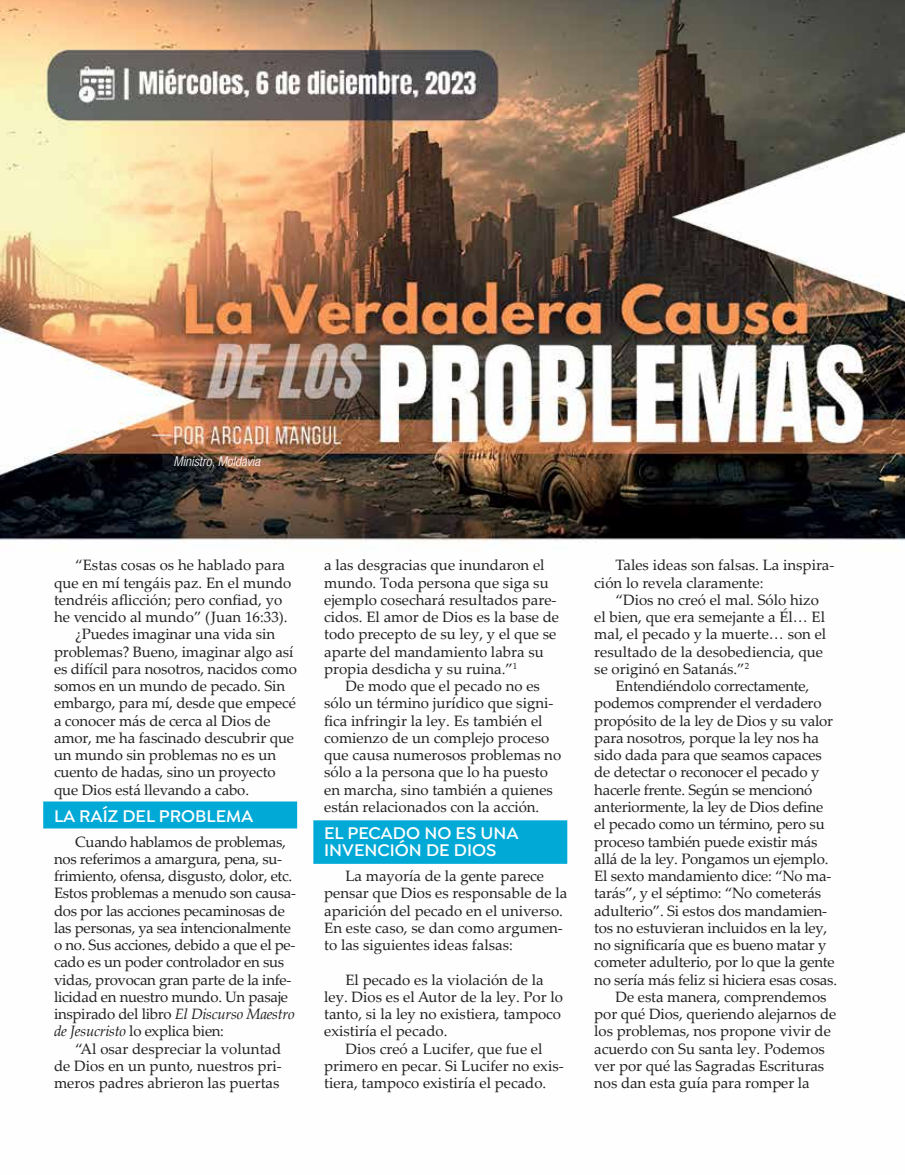
<style>
.page{position:relative;width:905px;height:1175px;background:#fff}
.page>*{position:absolute;margin:0;border:0;box-sizing:border-box;transform-origin:0 0}
.t1{font:600 18px/17.2px "Isidora Sans";color:#fff}
.t2{font:15px/17.2px "Palatino Linotype";letter-spacing:-.005em;color:#221f20}
.t3{font:italic 300 condensed 13.5px "Helvetica Neue LT Std";color:#fff}
.s1{font-style:italic}
</style>
<div class="page">
<img style="left:0;top:0;width:904px;height:864px">
<div style="left:43px;top:801px;width:254px;height:27px;background:#00a9d6"></div>
<div style="left:313px;top:820px;width:254px;height:43px;background:#00a9d6"></div>
<p class="t3" style="left:173px;top:453px;width:88px">Ministro, Moldavia</p>
<p class="t2" style="left:75px;top:556px;width:211px">“Estas cosas os he hablado para</p>
<p class="t2" style="left:54px;top:573px;width:239px">que en mí tengáis paz. En el mundo</p>
<p class="t2" style="left:54px;top:590px;width:230px">tendréis aflicción; pero confiad, yo</p>
<p class="t2" style="left:54px;top:608px;width:235px">he vencido al mundo” (Juan 16:33).</p>
<p class="t2" style="left:75px;top:625px;width:201px">¿Puedes imaginar una vida sin</p>
<p class="t2" style="left:54px;top:642px;width:241px">problemas? Bueno, imaginar algo así</p>
<p class="t2" style="left:54px;top:659px;width:244px">es difícil para nosotros, nacidos como</p>
<p class="t2" style="left:54px;top:677px;width:233px">somos en un mundo de pecado. Sin</p>
<p class="t2" style="left:54px;top:694px;width:243px">embargo, para mí, desde que empecé</p>
<p class="t2" style="left:54px;top:711px;width:218px">a conocer más de cerca al Dios de</p>
<p class="t2" style="left:54px;top:728px;width:241px">amor, me ha fascinado descubrir que</p>
<p class="t2" style="left:54px;top:746px;width:223px">un mundo sin problemas no es un</p>
<p class="t2" style="left:54px;top:763px;width:223px">cuento de hadas, sino un proyecto</p>
<p class="t2" style="left:54px;top:780px;width:196px">que Dios está llevando a cabo.</p>
<p class="t1" style="left:54px;top:807px;width:201px">LA RAÍZ DEL PROBLEMA</p>
<p class="t2" style="left:54px;top:832px;width:243px;text-indent:21px">Cuando hablamos de problemas, nos referimos a amargura, pena, su&shy;frimiento, ofensa, disgusto, dolor, etc.<br>Estos problemas a menudo son causa&shy;dos por las acciones pecaminosas de las personas, ya sea intencionalmente o no. Sus acciones, debido a que el pe&shy;cado es un poder controlador en sus vidas, provocan gran parte de la infe&shy;licidad en nuestro mundo. Un pasaje inspirado del libro <span class="s1">El Discurso Maestro de Jesucristo</span> lo explica bien:</p>
<p class="t2" style="left:54px;top:1039px;width:229px;text-align:justify;text-indent:21px">“Al osar despreciar la voluntad de Dios en un punto, nuestros pri&shy;meros padres abrieron las puertas</p>
<p class="t2" style="left:324px;top:556px;width:236px">a las desgracias que inundaron el mundo. Toda persona que siga su ejemplo cosechará resultados pare&shy;cidos. El amor de Dios es la base de todo precepto de su ley, y el que se aparte del mandamiento labra su propia desdicha y su ruina.”<sup>1</sup></p>
<p class="t2" style="left:324px;top:677px;width:238px;text-indent:21px">De modo que el pecado no es sólo un término jurídico que signi&shy;fica infringir la ley. Es también el comienzo de un complejo proceso que causa numerosos problemas no sólo a la persona que lo ha puesto en marcha, sino también a quienes están relacionados con la acción.</p>
<p class="t1" style="left:324px;top:824px;width:196px">EL PECADO NO ES UNA<br>INVENCIÓN DE DIOS</p>
<p class="t2" style="left:324px;top:866px;width:244px;text-indent:21px">La mayoría de la gente parece pensar que Dios es responsable de la aparición del pecado en el universo.<br>En este caso, se dan como argumen&shy;to las siguientes ideas falsas:</p>
<p class="t2" style="left:324px;top:970px;width:240px;text-indent:21px">El pecado es la violación de la ley. Dios es el Autor de la ley. Por lo tanto, si la ley no existiera, tampoco existiría el pecado.</p>
<p class="t2" style="left:324px;top:1039px;width:241px;text-indent:21px">Dios creó a Lucifer, que fue el primero en pecar. Si Lucifer no exis&shy;tiera, tampoco existiría el pecado.</p>
<p class="t2" style="left:594px;top:556px;width:241px;text-indent:21px">Tales ideas son falsas. La inspira&shy;ción lo revela claramente:</p>
<p class="t2" style="left:594px;top:590px;width:233px;text-indent:21px">“Dios no creó el mal. Sólo hizo el bien, que era semejante a Él… El mal, el pecado y la muerte… son el resultado de la desobediencia, que se originó en Satanás.”<sup>2</sup></p>
<p class="t2" style="left:615px;top:677px;width:195px">Entendiéndolo correctamente,</p>
<p class="t2" style="left:594px;top:694px;width:229px">podemos comprender el verdadero</p>
<p class="t2" style="left:594px;top:711px;width:240px">propósito de la ley de Dios y su valor</p>
<p class="t2" style="left:594px;top:728px;width:226px">para nosotros, porque la ley nos ha</p>
<p class="t2" style="left:594px;top:746px;width:229px">sido dada para que seamos capaces</p>
<p class="t2" style="left:594px;top:763px;width:227px">de detectar o reconocer el pecado y</p>
<p class="t2" style="left:594px;top:780px;width:220px">hacerle frente. Según se mencionó</p>
<p class="t2" style="left:594px;top:797px;width:230px">anteriormente, la ley de Dios define</p>
<p class="t2" style="left:594px;top:815px;width:232px">el pecado como un término, pero su</p>
<p class="t2" style="left:594px;top:832px;width:225px">proceso también puede existir más</p>
<p class="t2" style="left:594px;top:849px;width:236px">allá de la ley. Pongamos un ejemplo.</p>
<p class="t2" style="left:594px;top:866px;width:238px">El sexto mandamiento dice: “No ma-</p>
<p class="t2" style="left:594px;top:884px;width:228px">tarás”, y el séptimo: “No cometerás</p>
<p class="t2" style="left:594px;top:901px;width:234px">adulterio”. Si estos dos mandamien-</p>
<p class="t2" style="left:594px;top:918px;width:234px">tos no estuvieran incluidos en la ley,</p>
<p class="t2" style="left:594px;top:935px;width:233px">no significaría que es bueno matar y</p>
<p class="t2" style="left:594px;top:953px;width:242px">cometer adulterio, por lo que la gente</p>
<p class="t2" style="left:594px;top:970px;width:244px">no sería más feliz si hiciera esas cosas.</p>
<p class="t2" style="left:615px;top:987px;width:212px">De esta manera, comprendemos</p>
<p class="t2" style="left:594px;top:1004px;width:243px">por qué Dios, queriendo alejarnos de</p>
<p class="t2" style="left:594px;top:1022px;width:238px">los problemas, nos propone vivir de</p>
<p class="t2" style="left:594px;top:1039px;width:232px">acuerdo con Su santa ley. Podemos</p>
<p class="t2" style="left:594px;top:1056px;width:231px">ver por qué las Sagradas Escrituras</p>
<p class="t2" style="left:594px;top:1073px;width:217px">nos dan esta guía para romper la</p>
</div>
